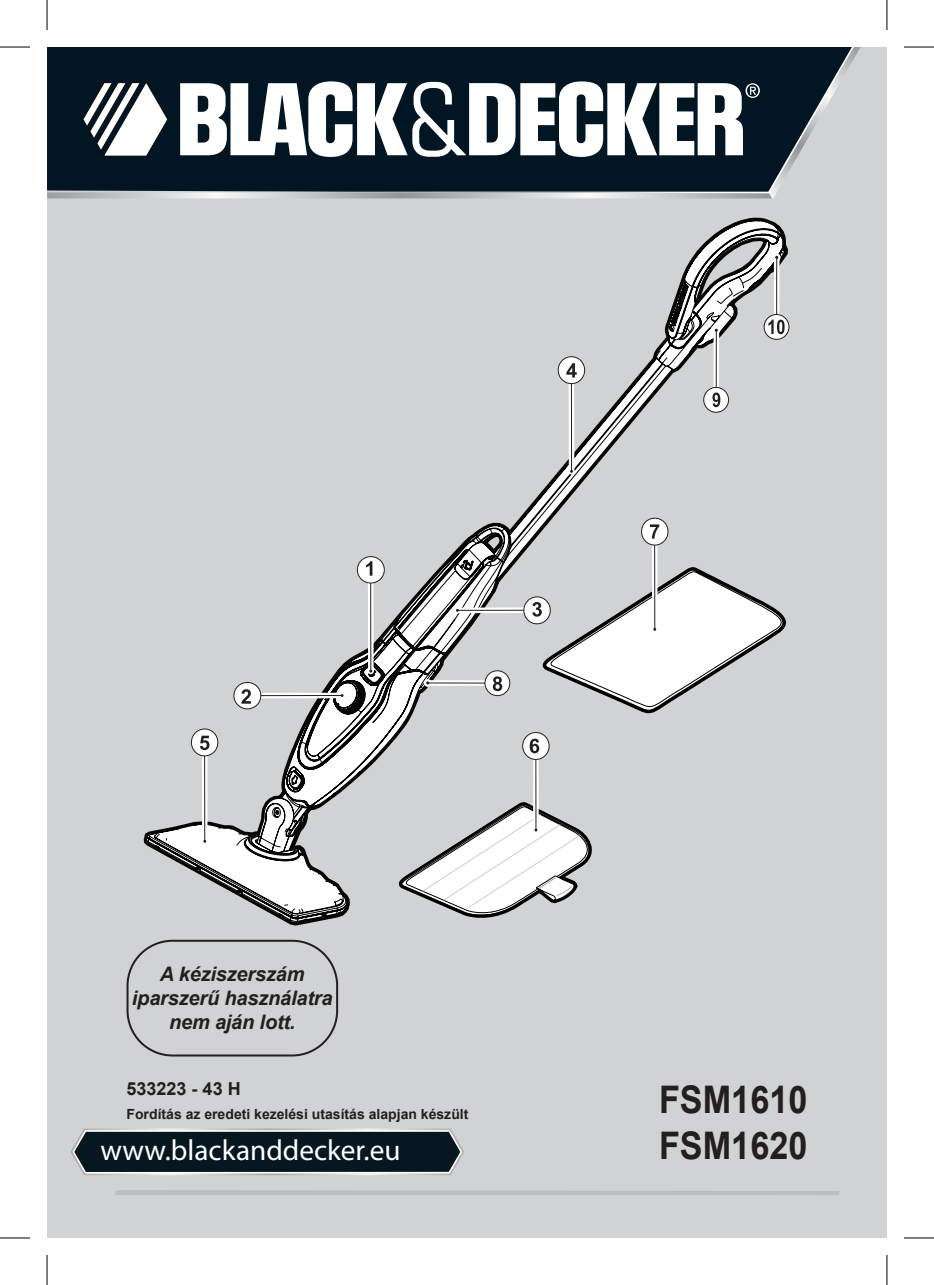
<style>
.page{position:relative;width:934px;height:1285px;background:#fff}
.page>*{position:absolute;margin:0;border:0;box-sizing:border-box;transform-origin:0 0}
.t1{font:700 38px/45.6px "Arial";color:#231f20;scale:.9 1}
.t2{font:29.2px "Myriad Pro";color:#fff}
.t3{font:italic 700 20px/24px "Arial";letter-spacing:-.01em;color:#231f20;text-align:center}
.t4{font:700 18px "Arial";color:#231f20}
.t5{font:700 14px "Arial";color:#231f20}
</style>
<div class="page">
<div style="left:47px;top:47px;width:839px;height:1191px;background:#d1d2d4"></div>
<img style="left:47px;top:192px;width:721px;height:6px">
<img style="left:768px;top:47px;width:92px;height:151px">
<div style="left:47px;top:47px;width:300px;height:145px;background:#011622"></div>
<svg style="left:347px;top:47px;width:506px;height:146px;background:#22343e"></svg>
<svg style="left:180px;top:81px;width:579px;height:76px;background:#a0a8ad"></svg>
<svg style="left:84px;top:83px;width:83px;height:72px;background:#91989c"></svg>
<img style="left:71px;top:1128px;width:393px;height:47px">
<svg style="left:72px;top:1130px;width:390px;height:43px;background:#1e2d34"></svg>
<svg style="left:115px;top:1190px;width:724px;height:5px"></svg>
<div style="left:126px;top:939px;width:212px;height:117px;border:2px solid #231f20;border-radius:45px"></div>
<svg style="left:146px;top:220px;width:639px;height:703px"></svg>
<svg style="left:460px;top:607px;width:63px;height:6px"></svg>
<svg style="left:454px;top:607px;width:6px;height:6px"></svg>
<hr style="left:457px;top:610px;width:80px;height:1px;background:#231f20">
<svg style="left:523px;top:597px;width:27px;height:27px"></svg>
<div style="left:523px;top:596px;width:27px;height:28px;border:1px solid #231f20;border-radius:50%"></div>
<svg style="left:532px;top:563px;width:254px;height:160px"></svg>
<div style="left:568px;top:381px;width:6px;height:90px;background:#fff"></div>
<svg style="left:568px;top:468px;width:6px;height:6px"></svg>
<hr style="left:571px;top:381px;width:1px;height:90px;background:#231f20">
<div style="left:558px;top:357px;width:26px;height:27px;background:#fff;border-radius:50%"></div>
<div style="left:557px;top:356px;width:27px;height:28px;border:1px solid #231f20;border-radius:50%"></div>
<svg style="left:566px;top:363px;width:10px;height:14px"></svg>
<svg style="left:367px;top:668px;width:7px;height:6px"></svg>
<svg style="left:368px;top:583px;width:5px;height:88px"></svg>
<hr style="left:370px;top:581px;width:1px;height:90px;background:#231f20">
<div style="left:357px;top:556px;width:27px;height:27px;background:#fff;border-radius:50%"></div>
<div style="left:357px;top:556px;width:27px;height:27px;border:1px solid #231f20;border-radius:50%"></div>
<svg style="left:366px;top:561px;width:6px;height:14px"></svg>
<svg style="left:202px;top:756px;width:5px;height:82px"></svg>
<svg style="left:202px;top:838px;width:6px;height:6px"></svg>
<hr style="left:204px;top:751px;width:1px;height:90px;background:#231f20">
<div style="left:191px;top:729px;width:27px;height:27px;background:#fff;border-radius:50%"></div>
<div style="left:191px;top:728px;width:27px;height:28px;border:1px solid #231f20;border-radius:50%"></div>
<svg style="left:200px;top:735px;width:9px;height:15px"></svg>
<svg style="left:423px;top:679px;width:8px;height:8px"></svg>
<svg style="left:427px;top:680px;width:57px;height:6px"></svg>
<hr style="left:427px;top:682px;width:59px;height:1px;background:#231f20">
<svg style="left:484px;top:670px;width:26px;height:26px"></svg>
<svg style="left:492px;top:676px;width:10px;height:15px"></svg>
<svg style="left:712px;top:326px;width:7px;height:8px"></svg>
<svg style="left:713px;top:330px;width:5px;height:57px"></svg>
<hr style="left:715px;top:330px;width:1px;height:59px;background:#231f20">
<div style="left:703px;top:387px;width:25px;height:25px;background:#fff;border:1px solid #231f20;border-radius:50%"></div>
<svg style="left:712px;top:392px;width:8px;height:15px"></svg>
<svg style="left:772px;top:253px;width:8px;height:8px"></svg>
<svg style="left:773px;top:257px;width:6px;height:57px"></svg>
<hr style="left:776px;top:257px;width:1px;height:59px;background:#231f20">
<svg style="left:763px;top:314px;width:25px;height:25px"></svg>
<div style="left:763px;top:314px;width:25px;height:26px;border:1px solid #231f20;border-radius:50%"></div>
<svg style="left:768px;top:320px;width:16px;height:14px"></svg>
<svg style="left:261px;top:693px;width:78px;height:5px"></svg>
<svg style="left:339px;top:692px;width:6px;height:6px"></svg>
<hr style="left:252px;top:695px;width:90px;height:1px;background:#231f20">
<div style="left:234px;top:682px;width:27px;height:27px;background:#fff;border-radius:50%"></div>
<div style="left:233px;top:682px;width:28px;height:27px;border:1px solid #231f20;border-radius:50%"></div>
<svg style="left:241px;top:689px;width:10px;height:14px"></svg>
<hr style="left:0;top:47px;width:30px;height:1px;background:#000">
<hr style="left:903px;top:47px;width:30px;height:1px;background:#000">
<hr style="left:0;top:1237px;width:30px;height:1px;background:#000">
<hr style="left:903px;top:1237px;width:30px;height:1px;background:#000">
<hr style="left:47px;top:0;width:1px;height:30px;background:#000">
<hr style="left:47px;top:1255px;width:1px;height:30px;background:#000">
<hr style="left:886px;top:0;width:1px;height:30px;background:#000">
<hr style="left:886px;top:1255px;width:1px;height:30px;background:#000">
<h3 class="t3" style="left:132px;top:963px;width:202px">A kéziszerszám iparszerű használatra nem aján lott.</h3>
<p class="t4" style="left:126px;top:1075px;width:116px">533223 - 43 H</p>
<p class="t5" style="left:126px;top:1104px;width:343px">Fordítás az eredeti kezelési utasítás alapjan készült</p>
<h2 class="t2" style="left:101px;top:1132px;width:301px">www.blackanddecker.eu</h2>
<h1 class="t1" style="left:658px;top:1077px;width:166px">FSM1610<br>FSM1620</h1>
</div>
